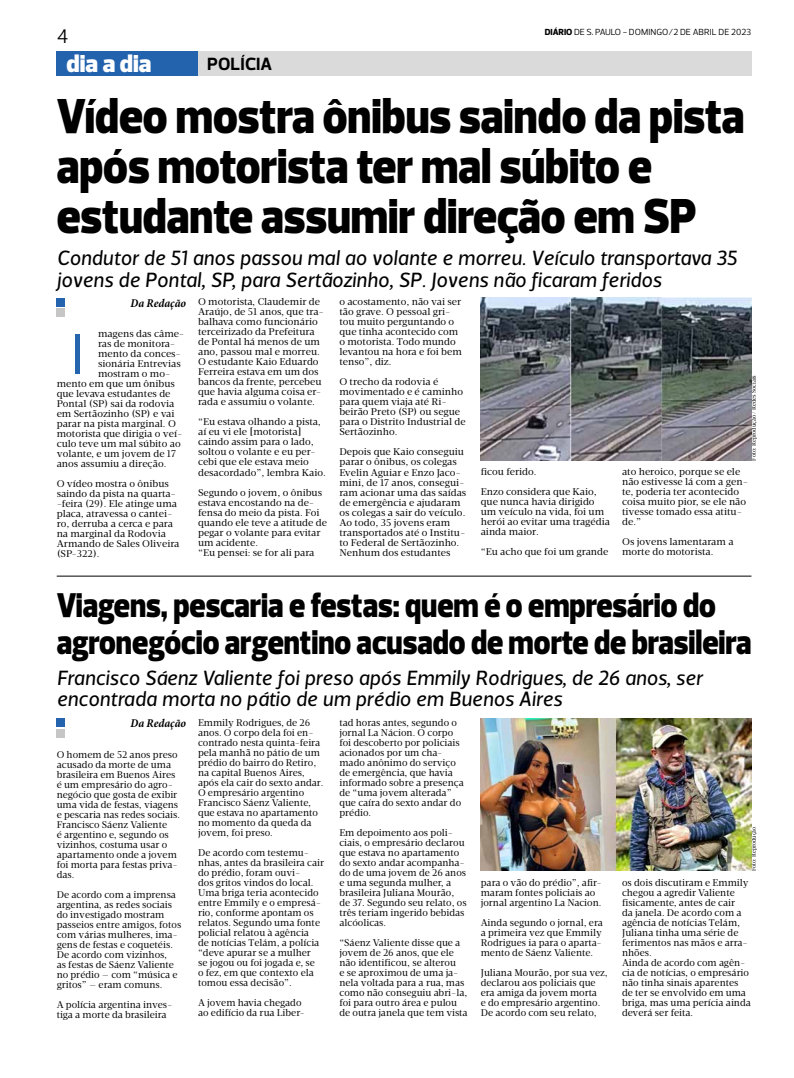
<style>
.page{position:relative;width:794px;height:1078px;background:#fff}
.page>*{position:absolute;margin:0;border:0;box-sizing:border-box;transform-origin:0 0}
.t1{font:58px "Prelo";color:#2565ae}
.t2{font:900 50px/50px "Prelo";color:#000;scale:.9 1}
.t3{font:900 35px/37px "Prelo";color:#000;scale:.87 1}
.t4{font:900 25px "Prelo";color:#fff}
.t5{font:italic 21px/21px "Velino Sans";color:#000}
.t6{font:20px "Prelo";color:#000}
.t7{font:700 18px "Prelo";color:#000}
.t8{font:italic 700 condensed 12px "Minion Pro";letter-spacing:-.005em;color:#000}
.t9{font:10px/10px "Velino Text";color:#000}
.t10{font:9px "Prelo";color:#000}
.t11{font:6px "Velino Text";color:#000;scale:.93 1}
.t12{font:6px "Velino Text";color:#000;scale:.9 1}
.s1{font-weight:800}
</style>
<div class="page">
<div style="left:148px;top:51px;width:603px;height:24px;background:#dadada"></div>
<div style="left:57px;top:51px;width:141px;height:24px;background:#2363ad"></div>
<hr style="left:57px;top:575px;width:694px;height:1px;background:#000">
<div style="left:57px;top:728px;width:8px;height:9px;background:#c6c6c6"></div>
<div style="left:57px;top:718px;width:8px;height:8px;background:#2464ae"></div>
<div style="left:57px;top:308px;width:8px;height:8px;background:#c6c6c6"></div>
<div style="left:57px;top:298px;width:8px;height:8px;background:#2464ae"></div>
<img style="left:481px;top:298px;width:270px;height:163px">
<img style="left:481px;top:718px;width:270px;height:152px">
<h3 class="t6" style="left:57px;top:24px;width:13px">4</h3>
<h3 class="t4" style="left:67px;top:48px;width:86px">dia a dia</h3>
<h3 class="t7" style="left:207px;top:53px;width:67px">POLÍCIA</h3>
<p class="t10" style="left:545px;top:27px;width:208px"><span class="s1">DIÁRIO</span> DE S. PAULO - DOMINGO/2 DE ABRIL DE 2023</p>
<h2 class="t2" style="left:57px;top:91px;width:766px">Vídeo mostra ônibus saindo da pista após motorista ter mal súbito e estudante assumir direção em SP</h2>
<h3 class="t5" style="left:57px;top:247px;width:682px;line-height:22px">Condutor de 51 anos passou mal ao volante e morreu. Veículo transportava 35 jovens de Pontal, SP, para Sertãozinho, SP. Jovens não ficaram feridos</h3>
<p class="t8" style="left:130px;top:294px;width:57px">Da Redação</p>
<p class="t9" style="left:98px;top:329px;width:88px">magens das câme-</p>
<p class="t9" style="left:98px;top:339px;width:79px">ras de monitora-</p>
<p class="t9" style="left:98px;top:349px;width:84px">mento da conces-</p>
<p class="t9" style="left:98px;top:359px;width:84px">sionária Entrevias</p>
<p class="t9" style="left:98px;top:369px;width:74px">mostram o mo-</p>
<p class="t9" style="left:57px;top:379px;width:120px">mento em que um ônibus</p>
<p class="t9" style="left:57px;top:389px;width:115px">que levava estudantes de</p>
<p class="t9" style="left:57px;top:399px;width:119px">Pontal (SP) sai da rodovia</p>
<p class="t9" style="left:57px;top:409px;width:119px">em Sertãozinho (SP) e vai</p>
<p class="t9" style="left:57px;top:419px;width:121px">parar na pista marginal. O</p>
<p class="t9" style="left:57px;top:429px;width:127px">motorista que dirigia o veí-</p>
<p class="t9" style="left:57px;top:439px;width:125px">culo teve um mal súbito ao</p>
<p class="t9" style="left:57px;top:449px;width:121px">volante, e um jovem de 17</p>
<p class="t9" style="left:57px;top:459px;width:111px">anos assumiu a direção.</p>
<p class="t9" style="left:57px;top:479px;width:124px">O vídeo mostra o ônibus saindo da pista na quarta--feira (29). Ele atinge uma placa, atravessa o cantei&shy;ro, derruba a cerca e para na marginal da Rodovia<br>Armando de Sales Oliveira (SP-322).</p>
<h1 class="t1" style="left:71px;top:318px;width:14px">I</h1>
<p class="t9" style="left:198px;top:297px;width:127px">O motorista, Claudemir de<br>Araújo, de 51 anos, que tra&shy;balhava como funcionário terceirizado da Prefeitura de Pontal há menos de um ano, passou mal e morreu.<br>O estudante Kaio Eduardo<br>Ferreira estava em um dos bancos da frente, percebeu que havia alguma coisa er&shy;rada e assumiu o volante.</p>
<p class="t9" style="left:198px;top:417px;width:129px">“Eu estava olhando a pista, aí eu vi ele [motorista] caindo assim para o lado, soltou o volante e eu per&shy;cebi que ele estava meio desacordado”, lembra Kaio.</p>
<p class="t9" style="left:198px;top:487px;width:130px">Segundo o jovem, o ônibus estava encostando na de&shy;fensa do meio da pista. Foi quando ele teve a atitude de pegar o volante para evitar um acidente.<br>“Eu pensei: se for ali para</p>
<p class="t9" style="left:339px;top:297px;width:124px">o acostamento, não vai ser tão grave. O pessoal gri&shy;tou muito perguntando o que tinha acontecido com o motorista. Todo mundo levantou na hora e foi bem tenso”, diz.</p>
<p class="t9" style="left:339px;top:377px;width:128px">O trecho da rodovia é movimentado e é caminho para quem viaja até Ri&shy;beirão Preto (SP) ou segue para o Distrito Industrial de<br>Sertãozinho.</p>
<p class="t9" style="left:339px;top:447px;width:128px">Depois que Kaio conseguiu parar o ônibus, os colegas<br>Evelin Aguiar e Enzo Jaco&shy;mini, de 17 anos, consegui&shy;ram acionar uma das saídas de emergência e ajudaram os colegas a sair do veículo.<br>Ao todo, 35 jovens eram transportados até o Institu&shy;to Federal de Sertãozinho.<br>Nenhum dos estudantes</p>
<p class="t9" style="left:481px;top:461px;width:118px;line-height:20px">ficou ferido.<br>Enzo considera que Kaio,</p>
<p class="t9" style="left:481px;top:496px;width:131px">que nunca havia dirigido um veículo na vida, foi um herói ao evitar uma tragédia ainda maior.</p>
<p class="t9" style="left:481px;top:546px;width:129px">“Eu acho que foi um grande</p>
<p class="t11" style="left:750px;top:460px;width:93px;rotate:-90deg">Foto: Reprodução / Redes Sociais</p>
<p class="t9" style="left:622px;top:466px;width:128px">ato heroico, porque se ele não estivesse lá com a gen&shy;te, poderia ter acontecido coisa muito pior, se ele não tivesse tomado essa atitu&shy;de.”</p>
<p class="t9" style="left:622px;top:536px;width:113px">Os jovens lamentaram a morte do motorista.</p>
<h3 class="t3" style="left:57px;top:586px;width:800px">Viagens, pescaria e festas: quem é o empresário do agronegócio argentino acusado de morte de brasileira</h3>
<h3 class="t5" style="left:57px;top:667px;width:647px">Francisco Sáenz Valiente foi preso após Emmily Rodrigues, de 26 anos, ser encontrada morta no pátio de um prédio em Buenos Aires</h3>
<p class="t8" style="left:130px;top:715px;width:57px">Da Redação</p>
<p class="t9" style="left:57px;top:749px;width:125px">O homem de 52 anos preso acusado da morte de uma brasileira em Buenos Aires é um empresário do agro&shy;negócio que gosta de exibir uma vida de festas, viagens e pescaria nas redes sociais.<br>Francisco Sáenz Valiente<br>é argentino e, segundo os vizinhos, costuma usar o apartamento onde a jovem foi morta para festas priva&shy;das.</p>
<p class="t9" style="left:57px;top:889px;width:126px">De acordo com a imprensa argentina, as redes sociais do investigado mostram passeios entre amigos, fotos com várias mulheres, ima&shy;gens de festas e coquetéis.<br>De acordo com vizinhos,<br>as festas de Sáenz Valiente no prédio — com “música e gritos” — eram comuns.</p>
<p class="t9" style="left:57px;top:999px;width:117px">A polícia argentina inves&shy;tiga a morte da brasileira</p>
<p class="t9" style="left:198px;top:717px;width:127px">Emmily Rodrigues, de 26 anos. O corpo dela foi en&shy;contrado nesta quinta-feira pela manhã no pátio de um prédio do bairro do Retiro, na capital Buenos Aires, após ela cair do sexto andar.<br>O empresário argentino<br>Francisco Sáenz Valiente, que estava no apartamento no momento da queda da jovem, foi preso.</p>
<p class="t9" style="left:198px;top:847px;width:127px">De acordo com testemu&shy;nhas, antes da brasileira cair do prédio, foram ouvi-<br>dos gritos vindos do local.<br>Uma briga teria acontecido entre Emmily e o empresá&shy;rio, conforme apontam os relatos. Segundo uma fonte policial relatou à agência<br>de notícias Telám, a polícia “deve apurar se a mulher<br>se jogou ou foi jogada e, se<br>o fez, em que contexto ela tomou essa decisão”.</p>
<p class="t9" style="left:198px;top:997px;width:108px">A jovem havia chegado ao edifício da rua Liber-</p>
<p class="t9" style="left:339px;top:717px;width:126px">tad horas antes, segundo o jornal La Nácion. O corpo foi descoberto por policiais acionados por um cha&shy;mado anônimo do serviço de emergência, que havia informado sobre a presença de “uma jovem alterada” que caíra do sexto andar do prédio.</p>
<p class="t9" style="left:339px;top:827px;width:129px">Em depoimento aos poli&shy;ciais, o empresário declarou que estava no apartamento do sexto andar acompanha&shy;do de uma jovem de 26 anos e uma segunda mulher, a brasileira Juliana Mourão, de 37. Segundo seu relato, os três teriam ingerido bebidas alcóolicas.</p>
<p class="t9" style="left:339px;top:937px;width:130px">“Sáenz Valiente disse que a jovem de 26 anos, que ele não identificou, se alterou<br>e se aproximou de uma ja&shy;nela voltada para a rua, mas como não conseguiu abri-la, foi para outro área e pulou de outra janela que tem vista</p>
<p class="t12" style="left:750px;top:870px;width:51px;rotate:-90deg">Foto: Reprodução</p>
<p class="t9" style="left:481px;top:877px;width:122px">para o vão do prédio”, afir&shy;maram fontes policiais ao jornal argentino La Nacion.</p>
<p class="t9" style="left:481px;top:917px;width:124px;text-align:justify">Ainda segundo o jornal, era a primeira vez que Emmily Rodrigues ia para o aparta&shy;mento de Sáenz Valiente.</p>
<p class="t9" style="left:481px;top:967px;width:128px">Juliana Mourão, por sua vez, declarou aos policiais que era amiga da jovem morta<br>e do empresário argentino.<br>De acordo com seu relato,</p>
<p class="t9" style="left:622px;top:877px;width:130px">os dois discutiram e Emmily chegou a agredir Valiente fisicamente, antes de cair<br>da janela. De acordo com a agência de notícias Telám,<br>Juliana tinha uma série de ferimentos nas mãos e arra&shy;nhões.<br>Ainda de acordo com agên&shy;cia de notícias, o empresário não tinha sinais aparentes de ter se envolvido em uma briga, mas uma perícia ainda deverá ser feita.</p>
</div>
